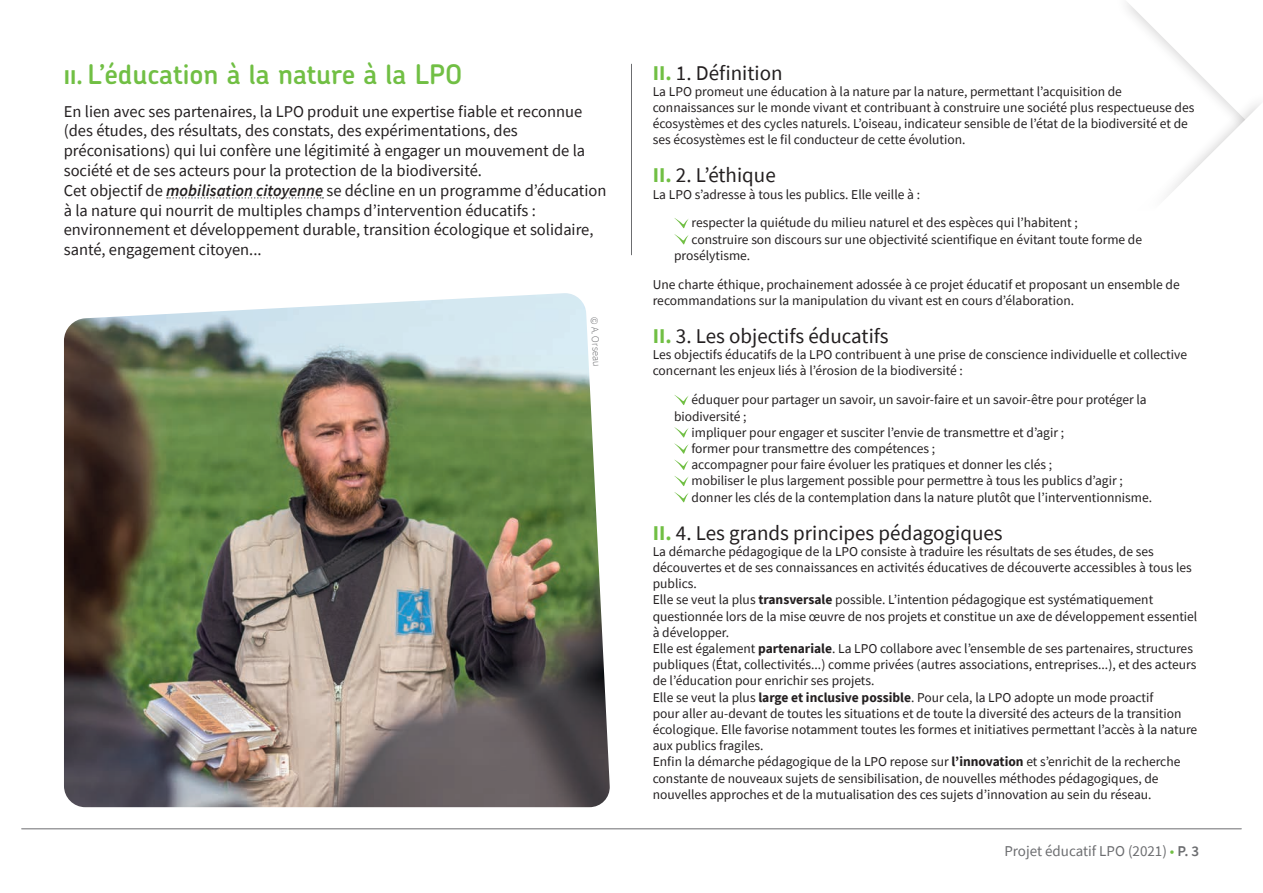
<style>
.page{position:relative;width:1263px;height:893px;background:#fff}
.page>*{position:absolute;margin:0;border:0;box-sizing:border-box;transform-origin:0 0}
.t1{font:600 27px "Chevin Pro";color:#71bf44}
.t2{font:21px "Source Sans Pro";color:#231f20}
.t3{font:16.5px/19.8px "Source Sans Pro";color:#231f20}
.t4{font:15px "Source Sans Pro";color:#6c6d70}
.t5{font:13.5px/16.2px "Source Sans Pro";color:#231f20}
.t6{font:300 10.5px "Source Sans Pro";color:#6c6d70}
.s1{font-family:"Source Sans Pro";font-weight:700;font-size:21px}
.s2{font-weight:600;font-style:italic}
.s3{font-weight:700;color:#71bf44}
.s4{font-weight:700}
.s5{color:#71bf44}
.s6{font-weight:600}
</style>
<div class="page">
<hr style="left:22px;top:828px;width:1219px;height:1px;background:#6c6d70">
<svg style="left:1127px;top:2px;width:88px;height:88px"></svg>
<svg style="left:1211px;top:102px;width:50px;height:45px"></svg>
<svg style="left:674px;top:218px;width:15px;height:27px"></svg>
<svg style="left:674px;top:395px;width:15px;height:10px"></svg>
<svg style="left:674px;top:427px;width:15px;height:76px"></svg>
<svg style="left:167px;top:197px;width:156px;height:2px"></svg>
<img style="left:64px;top:293px;width:546px;height:514px">
<hr style="left:631px;top:64px;width:1px;height:191px;background:#6c6d70">
<h1 class="t1" style="left:64px;top:56px;width:400px"><span class="s1">II.</span> L’éducation à la nature à la LPO</h1>
<p class="t3" style="left:64px;top:101px;width:544px">En lien avec ses partenaires, la LPO produit une expertise fiable et reconnue (des études, des résultats, des constats, des expérimentations, des préconisations) qui lui confère une légitimité à engager un mouvement de la société et de ses acteurs pour la protection de la biodiversité.<br>Cet objectif de <span class="s2">mobilisation citoyenne</span> se décline en un programme d’éducation à la nature qui nourrit de multiples champs d’intervention éducatifs : environnement et développement durable, transition écologique et solidaire, santé, engagement citoyen...</p>
<p class="t6" style="left:601px;top:316px;width:51px;rotate:87deg">© A. Orseau</p>
<h2 class="t2" style="left:653px;top:59px;width:131px"><span class="s3">II.</span> 1. Définition</h2>
<p class="t5" style="left:653px;top:83px;width:543px">La LPO promeut une éducation à la nature par la nature, permettant l’acquisition de connaissances sur le monde vivant et contribuant à construire une société plus respectueuse des écosystèmes et des cycles naturels. L’oiseau, indicateur sensible de l’état de la biodiversité et de ses écosystèmes est le fil conducteur de cette évolution.</p>
<h2 class="t2" style="left:653px;top:162px;width:124px"><span class="s3">II.</span> 2. L’éthique</h2>
<p class="t5" style="left:691px;top:179px;width:388px;line-height:29px;text-indent:-39px">La LPO s’adresse à tous les publics. Elle veille à :<br>respecter la quiétude du milieu naturel et des espèces qui l’habitent ;</p>
<p class="t5" style="left:674px;top:231px;width:470px;text-indent:17px">construire son discours sur une objectivité scientifique en évitant toute forme de prosélytisme.</p>
<p class="t5" style="left:653px;top:276px;width:528px">Une charte éthique, prochainement adossée à ce projet éducatif et proposant un ensemble de recommandations sur la manipulation du vivant est en cours d’élaboration.</p>
<h2 class="t2" style="left:653px;top:323px;width:237px"><span class="s3">II.</span> 3. Les objectifs éducatifs</h2>
<p class="t5" style="left:653px;top:346px;width:536px">Les objectifs éducatifs de la LPO contribuent à une prise de conscience individuelle et collective concernant les enjeux liés à l’érosion de la biodiversité :</p>
<p class="t5" style="left:691px;top:392px;width:457px">éduquer pour partager un savoir, un savoir-faire et un savoir-être pour protéger la</p>
<p class="t5" style="left:674px;top:408px;width:74px">biodiversité ;</p>
<p class="t5" style="left:691px;top:424px;width:374px">impliquer pour engager et susciter l’envie de transmettre et d’agir ;</p>
<p class="t5" style="left:691px;top:440px;width:245px">former pour transmettre des compétences ;</p>
<p class="t5" style="left:691px;top:456px;width:362px">accompagner pour faire évoluer les pratiques et donner les clés ;</p>
<p class="t5" style="left:691px;top:473px;width:433px">mobiliser le plus largement possible pour permettre à tous les publics d’agir ;</p>
<p class="t5" style="left:691px;top:489px;width:462px">donner les clés de la contemplation dans la nature plutôt que l’interventionnisme.</p>
<h2 class="t2" style="left:653px;top:519px;width:351px"><span class="s3">II.</span> 4. Les grands principes pédagogiques</h2>
<p class="t5" style="left:653px;top:543px;width:546px">La démarche pédagogique de la LPO consiste à traduire les résultats de ses études, de ses découvertes et de ses connaissances en activités éducatives de découverte accessibles à tous les publics.<br>Elle se veut la plus <span class="s4">transversale</span> possible. L’intention pédagogique est systématiquement questionnée lors de la mise œuvre de nos projets et constitue un axe de développement essentiel à développer.<br>Elle est également <span class="s4">partenariale</span>. La LPO collabore avec l’ensemble de ses partenaires, structures publiques (État, collectivités...) comme privées (autres associations, entreprises...), et des acteurs de l’éducation pour enrichir ses projets.<br>Elle se veut la plus <span class="s4">large et inclusive possible</span>. Pour cela, la LPO adopte un mode proactif<br>pour aller au-devant de toutes les situations et de toute la diversité des acteurs de la transition écologique. Elle favorise notamment toutes les formes et initiatives permettant l’accès à la nature aux publics fragiles.<br>Enfin la démarche pédagogique de la LPO repose sur <span class="s4">l’innovation</span> et s’enrichit de la recherche constante de nouveaux sujets de sensibilisation, de nouvelles méthodes pédagogiques, de nouvelles approches et de la mutualisation des ces sujets d’innovation au sein du réseau.</p>
<p class="t4" style="left:1004px;top:841px;width:196px">Projet éducatif LPO (2021) <span class="s5">•</span> <span class="s6">P. 3</span></p>
</div>
